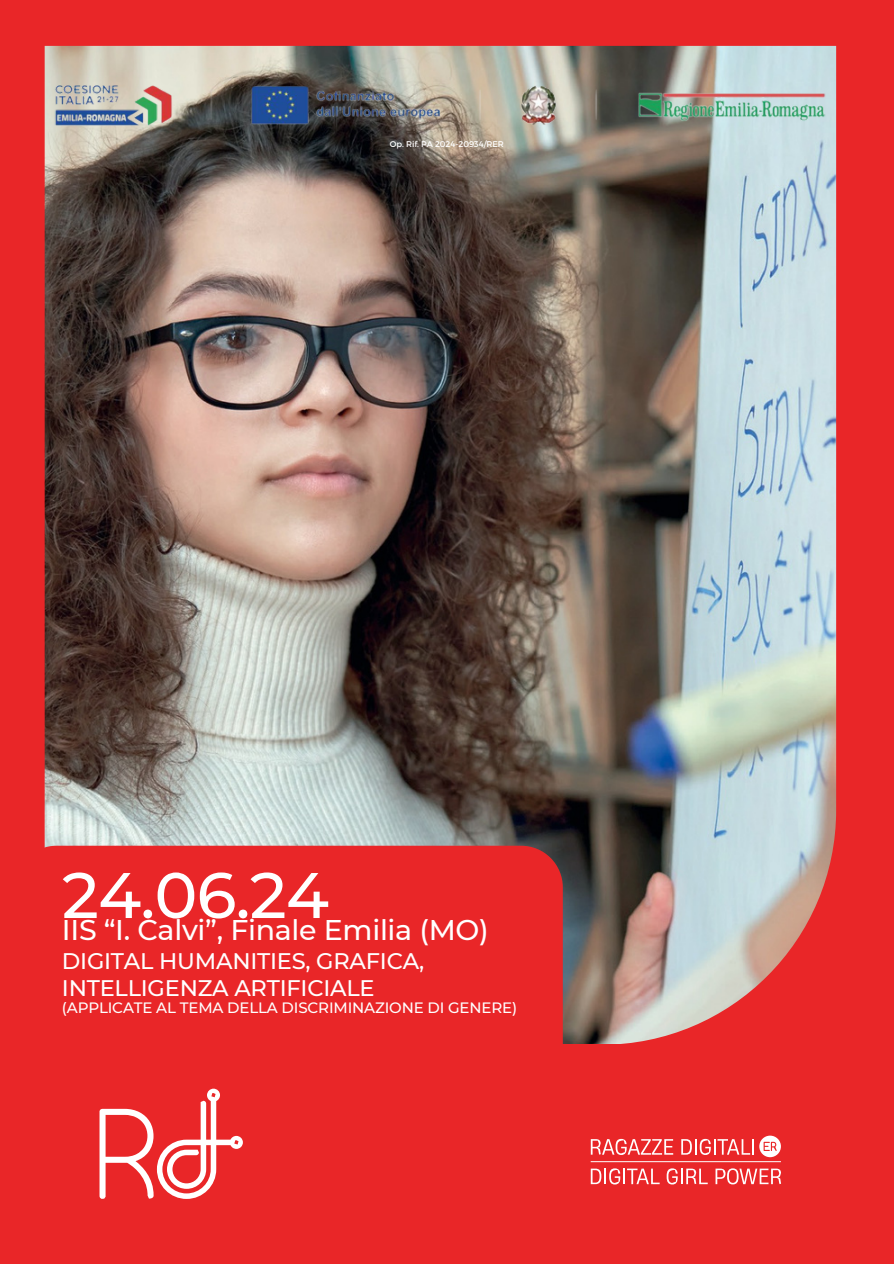
<style>
.page{position:relative;width:894px;height:1264px;background:#fff}
.page>*{position:absolute;margin:0;border:0;box-sizing:border-box;transform-origin:0 0}
.t1{font:500 64.2px "Montserrat";color:#fff}
.t2{font:500 28.5px "Montserrat";letter-spacing:-.01em;color:#fff}
.t3{font:500 22.5px/27px "Montserrat";letter-spacing:-.01em;color:#fff}
.t4{font:500 15px "Montserrat";letter-spacing:-.01em;color:#fff}
.t5{font:8.25px "Montserrat";color:#fff}
</style>
<div class="page">
<div style="left:0;top:0;width:893px;height:1263px;background:#e92628"></div>
<img style="left:45px;top:46px;width:790px;height:997px">
<svg style="left:99px;top:1088px;width:144px;height:110px"></svg>
<hr style="left:590px;top:1161px;width:190px;height:1px;background:#fff">
<svg style="left:590px;top:1138px;width:83px;height:16px"></svg>
<svg style="left:681px;top:1135px;width:99px;height:22px"></svg>
<svg style="left:590px;top:1168px;width:69px;height:16px"></svg>
<svg style="left:666px;top:1168px;width:41px;height:16px"></svg>
<svg style="left:715px;top:1168px;width:65px;height:16px"></svg>
<img style="left:45px;top:69px;width:791px;height:81px">
<svg style="left:44px;top:845px;width:518px;height:198px"></svg>
<p class="t5" style="left:389px;top:139px;width:116px">Op. Rif. PA 2024-20934/RER</p>
<h1 class="t1" style="left:62px;top:855px;width:268px">24.06.24</h1>
<h2 class="t2" style="left:62px;top:912px;width:428px">IIS “I. Calvi”, Finale Emilia (MO)</h2>
<h2 class="t3" style="left:62px;top:947px;width:363px">DIGITAL HUMANITIES, GRAFICA,<br>INTELLIGENZA ARTIFICIALE</h2>
<h2 class="t4" style="left:62px;top:998px;width:456px">(APPLICATE AL TEMA DELLA DISCRIMINAZIONE DI GENERE)</h2>
</div>
